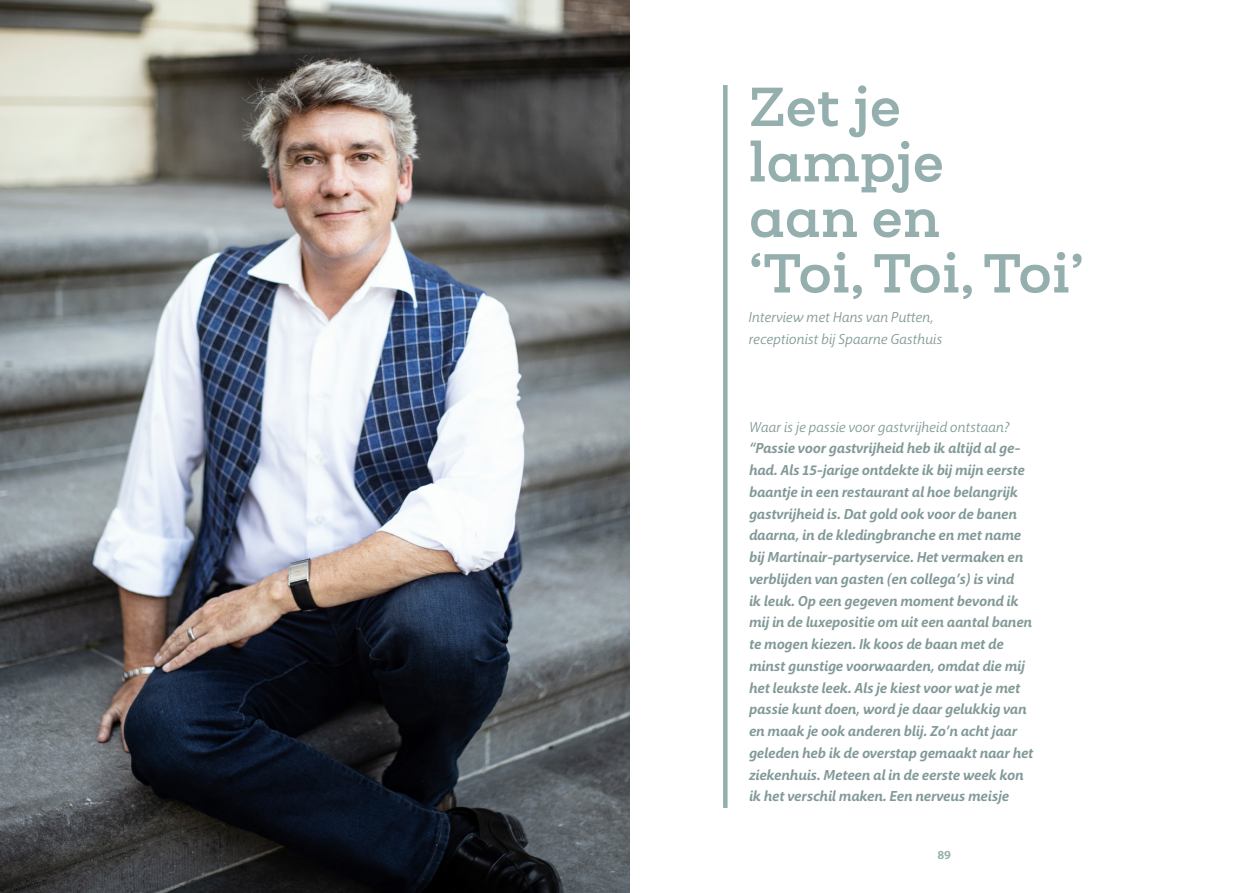
<style>
.page{position:relative;width:1259px;height:893px;background:#fff}
.page>*{position:absolute;margin:0;border:0;box-sizing:border-box;transform-origin:0 0}
.interview_kop{font:700 52.5px/55.5px "Queulat";color:#94afad}
.cursief_bold_zeegroe{font:italic 700 14.25px/21.8px "Macha";color:#819997}
.interviewnaam_cursie{font:italic 14.25px/21.8px "Macha";color:#819997}
.cursief_zeegroen{font:italic 14.25px "Macha";color:#819997}
.brood_wit{font:700 12px "Macha";color:#94afad}
</style>
<div class="page">
<img style="left:0;top:0;width:629px;height:893px">
<hr style="left:723px;top:85px;width:4px;height:723px;background:#94afad">
<p class="interview_kop" style="left:749px;top:78px;width:336px">Zet je lampje<br>aan en<br>‘Toi, Toi, Toi’</p>
<p class="interviewnaam_cursie" style="left:748px;top:307px;width:195px">Interview met Hans van Putten, receptionist bij Spaarne Gasthuis</p>
<p class="cursief_zeegroen" style="left:749px;top:418px;width:262px">Waar is je passie voor gastvrijheid ontstaan?</p>
<p class="cursief_bold_zeegroe" style="left:749px;top:438px;width:286px">“Passie voor gastvrijheid heb ik altijd al ge&shy;had. Als 15-jarige ontdekte ik bij mijn eerste baantje in een restaurant al hoe belangrijk gastvrijheid is. Dat gold ook voor de banen daarna, in de kledingbranche en met name bij Martinair-partyservice. Het vermaken en verblijden van gasten (en collega’s) is vind<br>ik leuk. Op een gegeven moment bevond ik mij in de luxepositie om uit een aantal banen te mogen kiezen. Ik koos de baan met de minst gunstige voorwaarden, omdat die mij het leukste leek. Als je kiest voor wat je met passie kunt doen, word je daar gelukkig van en maak je ook anderen blij. Zo’n acht jaar geleden heb ik de overstap gemaakt naar het ziekenhuis. Meteen al in de eerste week kon ik het verschil maken. Een nerveus meisje</p>
<p class="brood_wit" style="left:937px;top:847px;width:15px">89</p>
</div>
